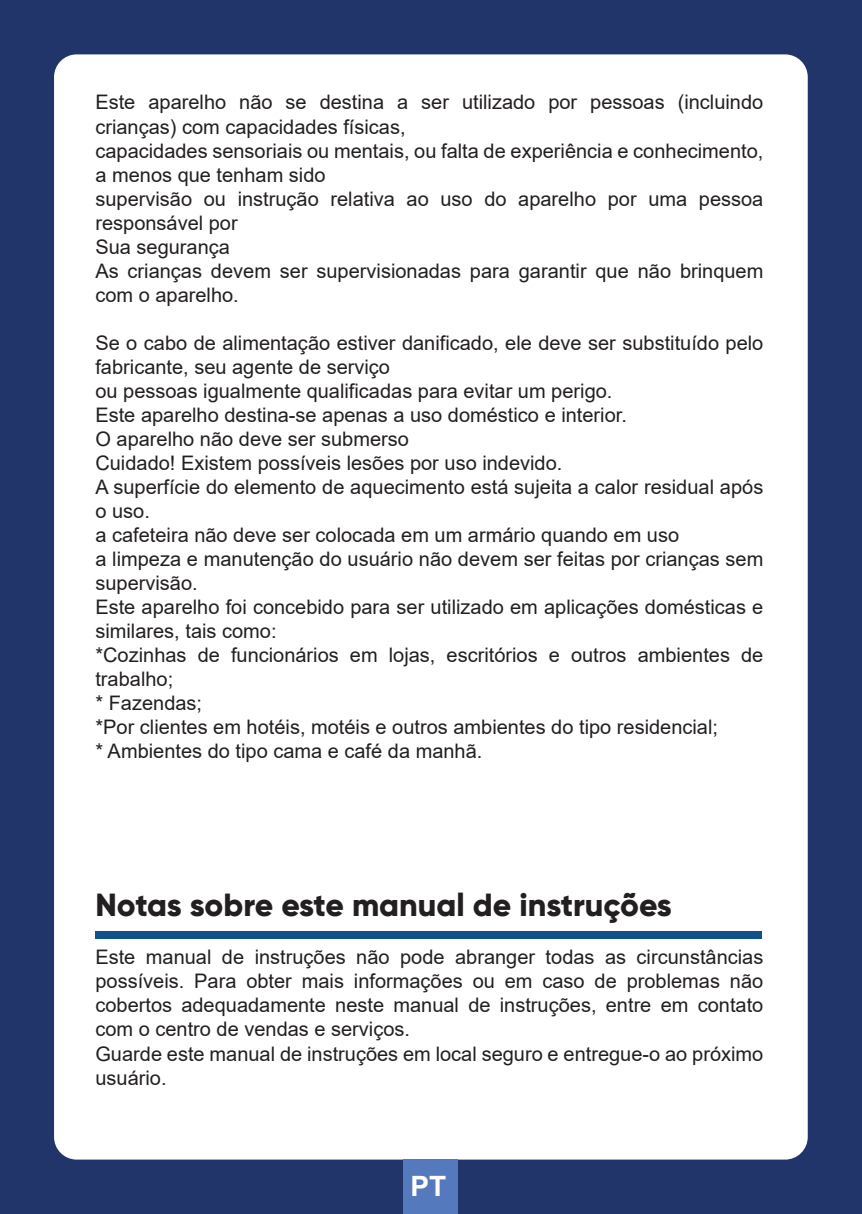
<style>
.page{position:relative;width:862px;height:1214px;background:#fff}
.page>*{position:absolute;margin:0;border:0;box-sizing:border-box;transform-origin:0 0}
.t1{font:800 32px "Gilroy";color:#231f20}
.t2{font:700 28px "Arial";color:#fff}
.t3{font:20px/24px "Arial";color:#231f20}
</style>
<div class="page">
<div style="left:0;top:0;width:862px;height:1213px;background:#22356b"></div>
<div style="left:54px;top:54px;width:753px;height:1105px;background:#fff;border-radius:23px"></div>
<svg style="left:94px;top:931px;width:670px;height:282px"></svg>
<p class="t3" style="left:95px;top:90px;width:669px">Este aparelho não se destina a ser utilizado por pessoas (incluindo crianças) com capacidades físicas,<br>capacidades sensoriais ou mentais, ou falta de experiência e conhecimento, a menos que tenham sido<br>supervisão ou instrução relativa ao uso do aparelho por uma pessoa responsável por<br>Sua segurança<br>As crianças devem ser supervisionadas para garantir que não brinquem com o aparelho.</p>
<p class="t3" style="left:95px;top:330px;width:669px">Se o cabo de alimentação estiver danificado, ele deve ser substituído pelo fabricante, seu agente de serviço<br>ou pessoas igualmente qualificadas para evitar um perigo.<br>Este aparelho destina-se apenas a uso doméstico e interior.<br>O aparelho não deve ser submerso<br>Cuidado! Existem possíveis lesões por uso indevido.<br>A superfície do elemento de aquecimento está sujeita a calor residual após o uso.<br>a cafeteira não deve ser colocada em um armário quando em uso<br>a limpeza e manutenção do usuário não devem ser feitas por crianças sem supervisão.<br>Este aparelho foi concebido para ser utilizado em aplicações domésticas e similares, tais como:<br>*Cozinhas de funcionários em lojas, escritórios e outros ambientes de trabalho;<br>* Fazendas;<br>*Por clientes em hotéis, motéis e outros ambientes do tipo residencial;<br>* Ambientes do tipo cama e café da manhã.</p>
<h1 class="t1" style="left:95px;top:884px;width:578px">Notas sobre este manual de instruções</h1>
<p class="t3" style="left:95px;top:945px;width:669px">Este manual de instruções não pode abranger todas as circunstâncias possíveis. Para obter mais informações ou em caso de problemas não cobertos adequadamente neste manual de instruções, entre em contato com o centro de vendas e serviços.<br>Guarde este manual de instruções em local seguro e entregue-o ao próximo usuário.</p>
<h2 class="t2" style="left:410px;top:1166px;width:37px">PT</h2>
</div>
